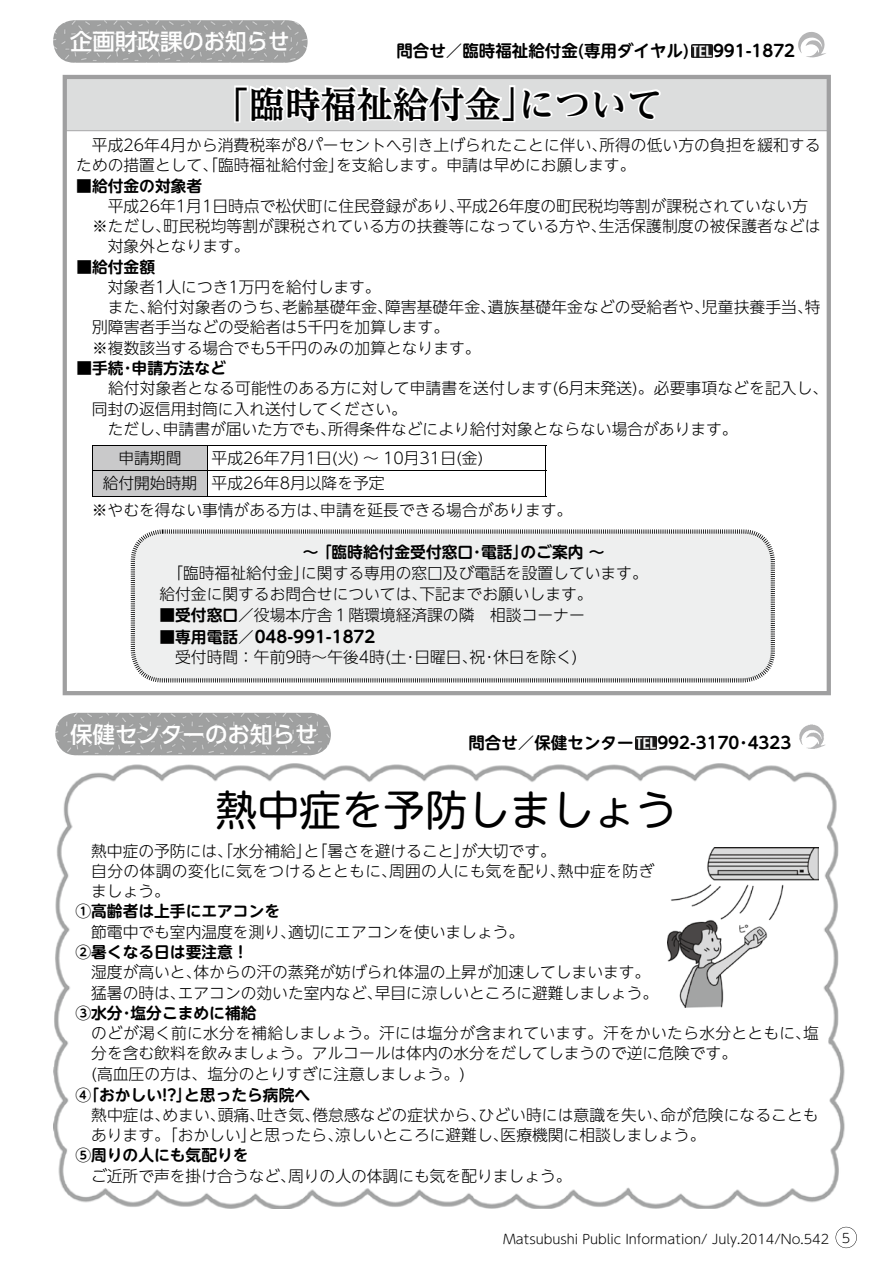
<style>
.page{position:relative;width:893px;height:1263px;background:#fff}
.page>*{position:absolute;margin:0;border:0;box-sizing:border-box;transform-origin:0 0}
.t1{font:42px "UD Shin M Go Pro";color:#000}
.t2{font:700 36px "UD Reimin Pro";color:#000}
.t3{font:500 22.5px "UD Shin Go Pro";color:#fff}
.t4{font:700 16.5px "UD Shin M Go Pro De";color:#000}
.t5{font:300 15.75px/20.2px "UD Shin Go NT Pro";color:#000}
.t6{font:700 15.75px "UD Shin M Go Pro De";color:#000}
.t7{font:300 15.75px/20.2px "UD Shin Go NT Pro";letter-spacing:.025em;color:#000}
.t8{font:300 15.75px "UD Shin M Go Pro";color:#000}
.t9{font:300 12.9px "UD Shin M Go Pro";color:#000}
.s1{font-family:"UD Shin M Go Pro"}
.s2{font-family:"UD Shin Go NT Pro"}
.s3{font-family:"UD Shin M Go Pro De";font-weight:700}
.s4{font-size:15.75px}
.s5{font-family:"UD Shin Go NT Pro";font-weight:300;font-size:15.75px}
</style>
<div class="page">
<img style="left:54px;top:763px;width:791px;height:446px">
<img style="left:667px;top:847px;width:151px;height:160px">
<svg style="left:63px;top:75px;width:768px;height:620px"></svg>
<div style="left:131px;top:529px;width:644px;height:153px;background:#eeefef"></div>
<hr style="left:207px;top:445px;width:339px;height:1px;background:#000">
<hr style="left:207px;top:470px;width:339px;height:1px;background:#000">
<div style="left:92px;top:445px;width:116px;height:51px;background:#c9c9ca"></div>
<svg style="left:546px;top:446px;width:1px;height:50px"></svg>
<hr style="left:92px;top:496px;width:115px;height:1px;background:#000">
<hr style="left:207px;top:496px;width:339px;height:1px;background:#000">
<svg style="left:836px;top:1227px;width:21px;height:21px"></svg>
<img style="left:55px;top:713px;width:276px;height:42px">
<img style="left:799px;top:724px;width:26px;height:25px">
<img style="left:636px;top:736px;width:20px;height:13px">
<img style="left:691px;top:45px;width:21px;height:12px">
<svg style="left:798px;top:32px;width:28px;height:25px"></svg>
<img style="left:53px;top:20px;width:255px;height:43px">
<h3 class="t3" style="left:70px;top:23px;width:221px">企画財政課のお知らせ</h3>
<p class="t4" style="left:396px;top:38px;width:294px">問合せ／臨時福祉給付金(専用ダイヤル)</p>
<p class="t4" style="left:713px;top:38px;width:84px">991-1872</p>
<h2 class="t2" style="left:231px;top:75px;width:433px">｢臨時福祉給付金｣について</h2>
<p class="t5" style="left:76px;top:134px;width:746px;text-indent:16px">平成<span class="s1">26</span>年<span class="s1">4</span>月から消費税率が<span class="s1">8</span>パーセントへ引き上げられたことに伴い､所得の低い方の負担を緩和するための措置として､｢臨時福祉給付金｣を支給します。申請は早めにお願します。</p>
<p class="t6" style="left:76px;top:173px;width:127px">■給付金の対象者</p>
<p class="t5" style="left:108px;top:195px;width:702px">平成<span class="s1">26</span>年<span class="s1">1</span>月<span class="s1">1</span>日時点で松伏町に住民登録があり､平成<span class="s1">26</span>年度の町民税均等割が課税されていない方</p>
<p class="t5" style="left:92px;top:215px;width:730px"><span class="s1">※</span>ただし､町民税均等割が課税されている方の扶養等になっている方や､生活保護制度の被保護者などは</p>
<p class="t5" style="left:108px;top:236px;width:143px">対象外となります。</p>
<p class="t6" style="left:76px;top:254px;width:80px">■給付金額</p>
<p class="t5" style="left:108px;top:276px;width:274px">対象者<span class="s1">1</span>人につき<span class="s1">1</span>万円を給付します。</p>
<p class="t5" style="left:108px;top:296px;width:714px">また､給付対象者のうち､老齢基礎年金､障害基礎年金､遺族基礎年金などの受給者や､児童扶養手当､特</p>
<p class="t5" style="left:92px;top:317px;width:358px">別障害者手当などの受給者は<span class="s1">5</span>千円を加算します。</p>
<p class="t5" style="left:92px;top:337px;width:390px"><span class="s1">※</span>複数該当する場合でも<span class="s1">5</span>千円のみの加算となります。</p>
<p class="t6" style="left:76px;top:355px;width:151px">■手続･申請方法など</p>
<p class="t5" style="left:108px;top:377px;width:714px">給付対象者となる可能性のある方に対して申請書を送付します<span class="s1">(6</span>月末発送<span class="s1">)</span>。必要事項などを記入し､</p>
<p class="t5" style="left:92px;top:398px;width:316px">同封の返信用封筒に入れ送付してください。</p>
<p class="t5" style="left:108px;top:419px;width:631px">ただし､申請書が届いた方でも､所得条件などにより給付対象とならない場合があります。</p>
<p class="t5" style="left:118px;top:447px;width:64px">申請期間</p>
<p class="t8" style="left:212px;top:445px;width:273px"><span class="s2">平成</span>26<span class="s2">年</span>7<span class="s2">月</span>1<span class="s2">日</span>(<span class="s2">火</span>) <span class="s2">～</span> 10<span class="s2">月</span>31<span class="s2">日</span>(<span class="s2">金</span>)</p>
<p class="t5" style="left:103px;top:473px;width:283px">給付開始時期 平成<span class="s1">26</span>年<span class="s1">8</span>月以降を予定</p>
<p class="t5" style="left:92px;top:500px;width:482px"><span class="s1">※</span>やむを得ない事情がある方は､申請を延長できる場合があります。</p>
<p class="t6" style="left:303px;top:539px;width:303px">～ ｢臨時給付金受付窓口･電話｣のご案内 ～</p>
<p class="t5" style="left:159px;top:562px;width:490px;line-height:21px;text-indent:16px">｢臨時福祉給付金｣に関する専用の窓口及び電話を設置しています。給付金に関するお問合せについては､下記までお願いします。</p>
<p class="t5" style="left:159px;top:604px;width:427px"><span class="s3">■受付窓口</span>／役場本庁舎<span class="s1">１</span>階環境経済課の隣 相談コーナー</p>
<p class="t4" style="left:159px;top:623px;width:217px"><span class="s4">■専用電話</span><span class="s5">／</span>048-991-1872</p>
<p class="t5" style="left:175px;top:646px;width:404px">受付時間：午前<span class="s1">9</span>時～午後<span class="s1">4</span>時<span class="s1">(</span>土･日曜日､祝･休日を除く<span class="s1">)</span></p>
<h3 class="t3" style="left:70px;top:716px;width:249px">保健センターのお知らせ</h3>
<p class="t4" style="left:468px;top:729px;width:166px">問合せ／保健センター</p>
<p class="t4" style="left:657px;top:729px;width:135px">992-3170･4323</p>
<h1 class="t1" style="left:215px;top:776px;width:464px">熱中症を予防しましょう</h1>
<p class="t7" style="left:91px;top:840px;width:565px">熱中症の予防には､｢水分補給｣と｢暑さを避けること｣が大切です。<br>自分の体調の変化に気をつけるとともに､周囲の人にも気を配り､熱中症を防ぎましょう。</p>
<p class="t6" style="left:75px;top:899px;width:206px">①高齢者は上手にエアコンを</p>
<p class="t5" style="left:91px;top:921px;width:435px">節電中でも室内温度を測り､適切にエアコンを使いましょう。</p>
<p class="t6" style="left:75px;top:939px;width:175px">②暑くなる日は要注意！</p>
<p class="t5" style="left:91px;top:961px;width:569px">湿度が高いと､体からの汗の蒸発が妨げられ体温の上昇が加速してしまいます。猛暑の時は､エアコンの効いた室内など､早目に涼しいところに避難しましょう。</p>
<p class="t6" style="left:75px;top:1000px;width:183px">③水分･塩分こまめに補給</p>
<p class="t5" style="left:91px;top:1022px;width:729px">のどが渇く前に水分を補給しましょう。汗には塩分が含まれています。汗をかいたら水分とともに､塩分を含む飲料を飲みましょう。アルコールは体内の水分をだしてしまうので逆に危険です。<br><span class="s1">(</span>高血圧の方は、塩分のとりすぎに注意しましょう。<span class="s1">)</span></p>
<p class="t6" style="left:76px;top:1082px;width:236px">④｢おかしい!?｣と思ったら病院へ</p>
<p class="t5" style="left:91px;top:1104px;width:729px">熱中症は､めまい､頭痛､吐き気､倦怠感などの症状から､ひどい時には意識を失い､命が危険になることもあります。｢おかしい｣と思ったら､涼しいところに避難し､医療機関に相談しましょう。</p>
<p class="t6" style="left:75px;top:1142px;width:175px">⑤周りの人にも気配りを</p>
<p class="t5" style="left:91px;top:1165px;width:482px">ご近所で声を掛け合うなど､周りの人の体調にも気を配りましょう。</p>
<p class="t9" style="left:503px;top:1229px;width:349px">Matsubushi Public Information/ July.2014/No.542 5</p>
</div>
